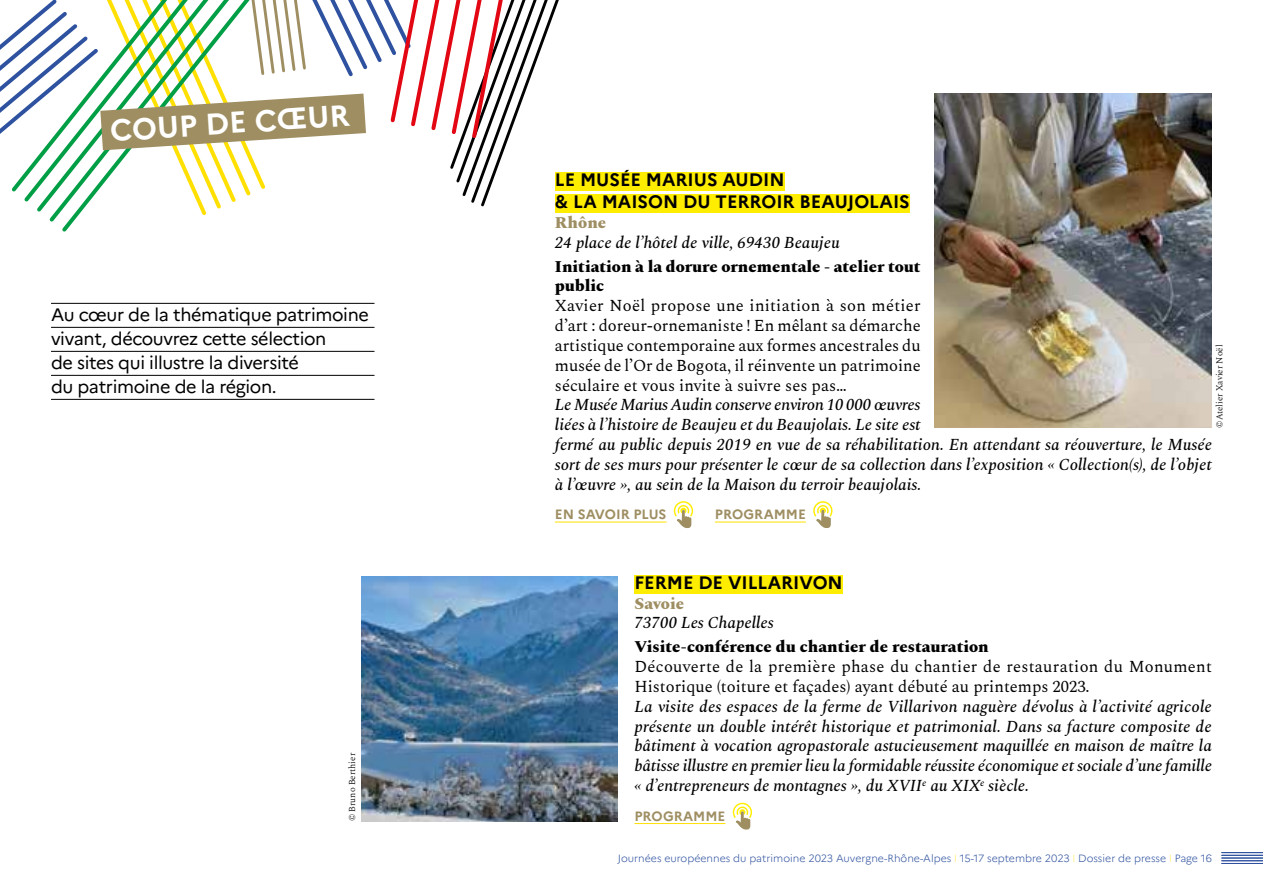
<style>
.page{position:relative;width:1263px;height:893px;background:#fff}
.page>*{position:absolute;margin:0;border:0;box-sizing:border-box;transform-origin:0 0}
.t1{font:700 30px "Marianne";color:#fff}
.t2{font:18px/24px "Marianne";letter-spacing:-.02em;color:#000}
.t3{font:700 18px/21.6px "Marianne";color:#000}
.t4{font:italic 500 16.5px/19.8px "Spectral";color:#000}
.t5{font:16.5px/19.8px "Spectral";color:#000;text-align:justify}
.t6{font:800 16.5px/19.8px "Spectral";color:#000}
.t7{font:800 16.5px "Spectral";color:#9e8e62}
.t8{font:700 13.5px "Marianne";color:#9e8e62}
.t9{font:300 10.5px "Marianne";color:#2f52a0}
.t10{font:300 9px "Spectral";color:#000}
.s1{font-weight:100;color:#ffe000}
</style>
<div class="page">
<hr style="left:1222px;top:852px;width:41px;height:1px;background:#2f52a0">
<hr style="left:1222px;top:855px;width:41px;height:1px;background:#2f52a0">
<hr style="left:1222px;top:858px;width:41px;height:1px;background:#2f52a0">
<hr style="left:1222px;top:860px;width:41px;height:1px;background:#2f52a0">
<hr style="left:1222px;top:863px;width:41px;height:1px;background:#2f52a0">
<div style="left:555px;top:173px;width:229px;height:18px;background:#ffed00"></div>
<div style="left:555px;top:195px;width:355px;height:18px;background:#ffed00"></div>
<hr style="left:555px;top:522px;width:111px;height:1px;background:#ffe000">
<hr style="left:715px;top:522px;width:91px;height:1px;background:#ffe000">
<div style="left:634px;top:575px;width:209px;height:18px;background:#ffed00"></div>
<hr style="left:634px;top:823px;width:91px;height:1px;background:#ffe000">
<svg style="left:674px;top:501px;width:19px;height:27px"></svg>
<svg style="left:813px;top:501px;width:19px;height:27px"></svg>
<svg style="left:732px;top:803px;width:20px;height:27px"></svg>
<img style="left:934px;top:93px;width:278px;height:335px">
<img style="left:361px;top:576px;width:256px;height:245px">
<hr style="left:51px;top:303px;width:323px;height:1px;background:#000">
<hr style="left:51px;top:327px;width:323px;height:1px;background:#000">
<hr style="left:51px;top:351px;width:323px;height:1px;background:#000">
<hr style="left:51px;top:375px;width:323px;height:1px;background:#000">
<hr style="left:51px;top:399px;width:323px;height:1px;background:#000">
<svg style="left:0;top:0;width:388px;height:232px"></svg>
<svg style="left:388px;top:0;width:189px;height:207px"></svg>
<svg style="left:100px;top:94px;width:266px;height:56px"></svg>
<h1 class="t1" style="left:109px;top:113px;width:241px;rotate:-4deg">COUP DE CŒUR</h1>
<p class="t2" style="left:51px;top:302px;width:319px">Au cœur de la thématique patrimoine vivant, découvrez cette sélection<br>de sites qui illustre la diversité<br>du patrimoine de la région.</p>
<p class="t10" style="left:345px;top:821px;width:70px;rotate:-90deg">© Bruno Berthier</p>
<p class="t3" style="left:555px;top:169px;width:356px">LE MUSÉE MARIUS AUDIN<br>&amp; LA MAISON DU TERROIR BEAUJOLAIS</p>
<p class="t7" style="left:555px;top:210px;width:53px">Rhône</p>
<p class="t4" style="left:555px;top:231px;width:286px">24 place de l’hôtel de ville, 69430 Beaujeu</p>
<p class="t6" style="left:555px;top:255px;width:367px">Initiation à la dorure ornementale - atelier tout public</p>
<p class="t5" style="left:555px;top:295px;width:367px">Xavier Noël propose une initiation à son métier d’art : doreur-ornemaniste ! En mêlant sa démarche artistique contemporaine aux formes ancestrales du musée de l’Or de Bogota, il réinvente un patrimoine séculaire et vous invite à suivre ses pas…</p>
<p class="t4" style="left:555px;top:394px;width:659px">Le Musée Marius Audin conserve environ 10 000 œuvres<br>liées à l’histoire de Beaujeu et du Beaujolais. Le site est<br>fermé au public depuis 2019 en vue de sa réhabilitation. En attendant sa réouverture, le Musée sort de ses murs pour présenter le cœur de sa collection dans l’exposition « Collection(s), de l’objet à l’œuvre », au sein de la Maison du terroir beaujolais.</p>
<p class="t8" style="left:555px;top:506px;width:113px">EN SAVOIR PLUS</p>
<p class="t8" style="left:715px;top:506px;width:92px">PROGRAMME</p>
<p class="t10" style="left:1213px;top:428px;width:84px;rotate:-90deg">©Atelier Xavier Noël</p>
<p class="t3" style="left:634px;top:571px;width:210px">FERME DE VILLARIVON</p>
<p class="t7" style="left:634px;top:591px;width:51px">Savoie</p>
<p class="t4" style="left:634px;top:612px;width:141px">73700 Les Chapelles</p>
<p class="t6" style="left:634px;top:636px;width:356px">Visite-conférence du chantier de restauration</p>
<p class="t5" style="left:634px;top:656px;width:579px">Découverte de la première phase du chantier de restauration du Monument<br>Historique (toiture et façades) ayant débuté au printemps 2023.</p>
<p class="t4" style="left:634px;top:695px;width:579px;text-align:justify">La visite des espaces de la ferme de Villarivon naguère dévolus à l’activité agricole présente un double intérêt historique et patrimonial. Dans sa facture composite de bâtiment à vocation agropastorale astucieusement maquillée en maison de maître la bâtisse illustre en premier lieu la formidable réussite économique et sociale d’une famille « d’entrepreneurs de montagnes », du XVII<sup>e</sup> au XIX<sup>e</sup> siècle.</p>
<p class="t8" style="left:634px;top:807px;width:92px">PROGRAMME</p>
<p class="t9" style="left:618px;top:850px;width:596px">Journées européennes du patrimoine 2023 Auvergne-Rhône-Alpes <span class="s1">I</span> 15-17 septembre 2023 <span class="s1">I</span> Dossier de presse <span class="s1">I</span> Page 16</p>
</div>
